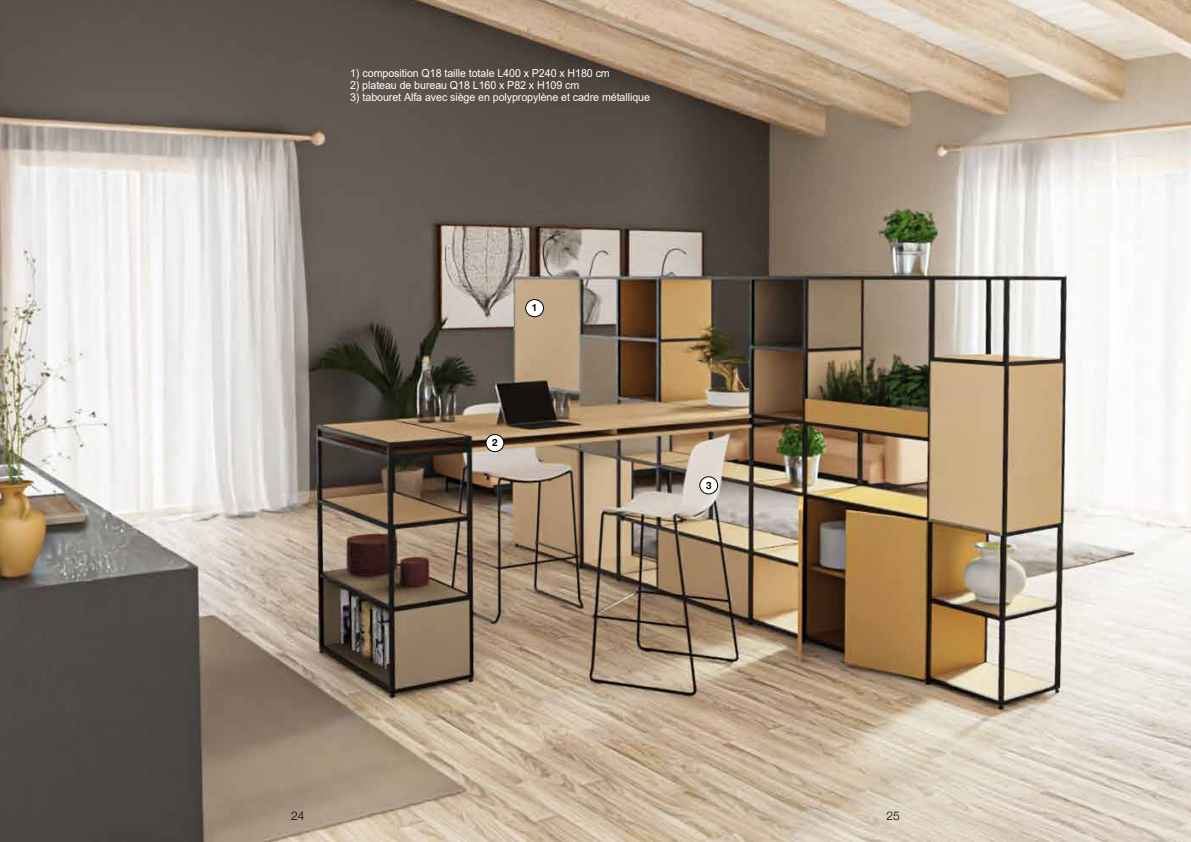
<style>
.page{position:relative;width:1191px;height:842px;background:#fff}
.page>*{position:absolute;margin:0;border:0;box-sizing:border-box;transform-origin:0 0}
.t1{font:300 12px "Helvetica Neue";color:#000}
.t2{font:11px "Arial";letter-spacing:-.005em;color:#fff}
.t3{font:700 10px "Helvetica Neue";color:#000}
</style>
<div class="page">
<img style="left:0;top:0;width:1191px;height:842px">
<div style="left:525px;top:300px;width:18px;height:17px;background:#fff;border-radius:50%"></div>
<div style="left:525px;top:299px;width:19px;height:18px;border:1px solid #000;border-radius:50%"></div>
<div style="left:700px;top:477px;width:17px;height:17px;background:#fff;border-radius:50%"></div>
<div style="left:699px;top:476px;width:19px;height:18px;border:1px solid #000;border-radius:50%"></div>
<div style="left:486px;top:434px;width:18px;height:18px;background:#fff;border-radius:50%"></div>
<div style="left:485px;top:434px;width:19px;height:18px;border:1px solid #000;border-radius:50%"></div>
<p class="t2" style="left:350px;top:65px;width:261px">1) composition Q18 taille totale L400 x P240 x H180 cm</p>
<p class="t2" style="left:350px;top:78px;width:231px">2) plateau de bureau Q18 L160 x P82 x H109 cm</p>
<p class="t2" style="left:350px;top:90px;width:301px">3) tabouret Alfa avec siège en polypropylène et cadre métallique</p>
<p class="t3" style="left:532px;top:302px;width:7px">1</p>
<p class="t3" style="left:492px;top:436px;width:7px">2</p>
<p class="t3" style="left:706px;top:479px;width:7px">3</p>
<p class="t1" style="left:291px;top:808px;width:15px">24</p>
<p class="t1" style="left:886px;top:808px;width:15px">25</p>
</div>
